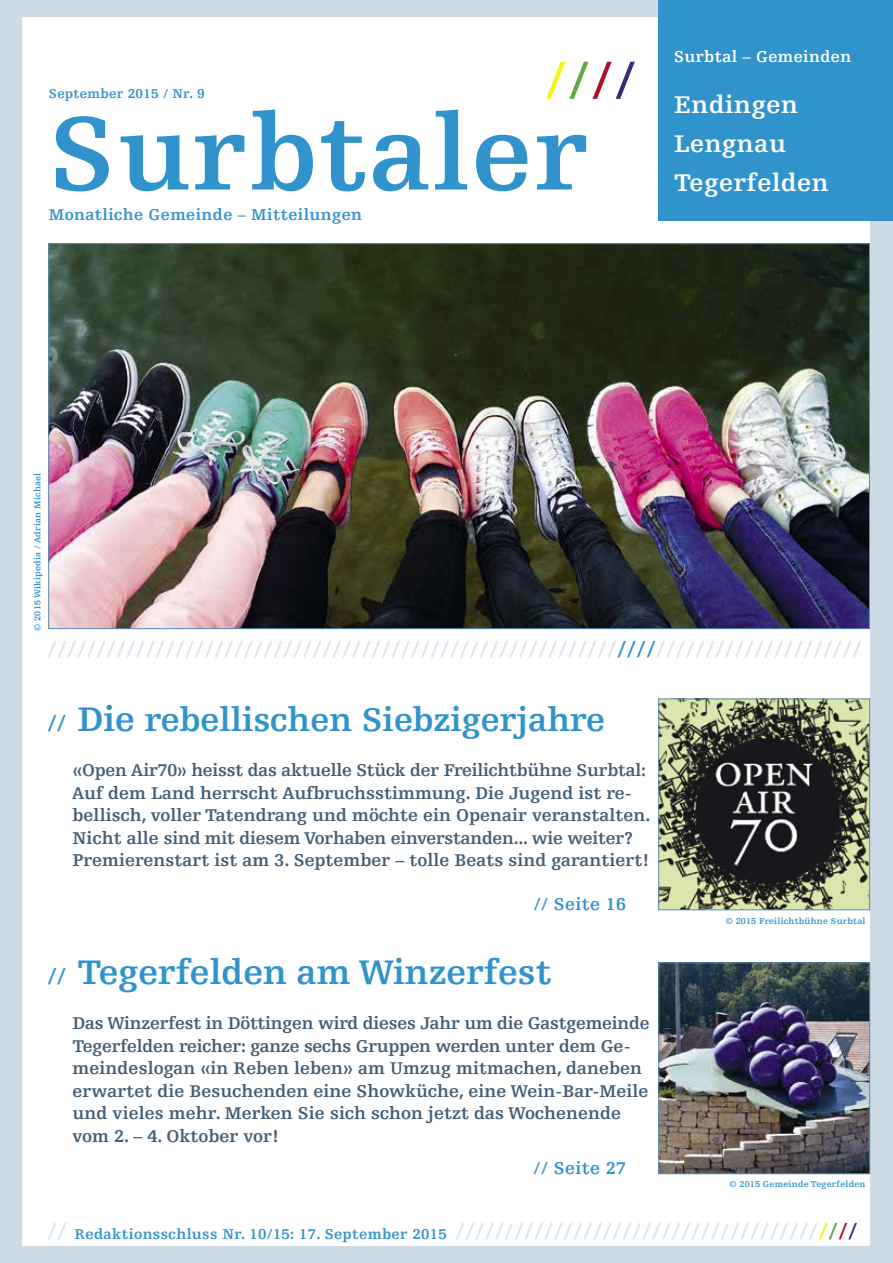
<style>
.page{position:relative;width:893px;height:1263px;background:#cddbe6}
.page>*{position:absolute;margin:0;border:0;box-sizing:border-box;transform-origin:0 0}
.t1{font:700 109.5px "Egyptienne FLT";letter-spacing:.02em;color:#3193cc}
.t2{font:700 54px "Egyptienne FLT";color:#f7f410}
.t3{font:700 36px "Egyptienne FLT";letter-spacing:-.005em;color:#3193cc}
.t4{font:700 34.5px "Egyptienne FLT";letter-spacing:-.005em;color:#3193cc}
.t5{font:700 25.5px/39px "Egyptienne FLT";letter-spacing:.02em;color:#fff}
.t6{font:700 24px "Egyptienne FLT";color:#dbe4ec}
.t7{font:700 18px/22.5px "Egyptienne FLT";color:#445f75}
.t8{font:700 18px "Egyptienne FLT";letter-spacing:.02em;color:#3193cc}
.t9{font:700 16.5px "Egyptienne FLT";letter-spacing:.02em;color:#3193cc}
.t10{font:700 16.5px "Egyptienne FLT";letter-spacing:.02em;color:#fff}
.t11{font:700 15px "Egyptienne FLT";letter-spacing:.02em;color:#3193cc}
.t12{font:700 13.5px "Egyptienne FLT";letter-spacing:.02em;color:#3193cc}
.t13{font:700 9px "Egyptienne FLT";letter-spacing:.02em;color:#3193cc}
.s1{color:#5fa841}
.s2{color:#a9132a}
.s3{color:#392d7a}
.s4{color:#3193cc}
.s5{font-size:24px}
.s6{font-size:36px}
.s7{font-size:24px;color:#dbe4ec}
.s8{font-size:24px;color:#f7f410}
.s9{font-size:24px;color:#5fa841}
.s10{font-size:24px;color:#a9132a}
.s11{font-size:24px;color:#392d7a}
</style>
<div class="page">
<div style="left:22px;top:17px;width:848px;height:1229px;background:#fff"></div>
<div style="left:659px;top:0;width:234px;height:220px;background:#3193cc"></div>
<img style="left:51px;top:246px;width:817px;height:381px">
<img style="left:661px;top:965px;width:207px;height:207px">
<div style="left:659px;top:963px;width:211px;height:211px;border:1px solid #5b8eb3"></div>
<img style="left:661px;top:701px;width:207px;height:207px">
<div style="left:659px;top:699px;width:211px;height:211px;border:1px solid #5b8eb3"></div>
<p class="t12" style="left:49px;top:86px;width:157px">September 2015 / Nr. 9</p>
<h2 class="t2" style="left:545px;top:51px;width:92px">/<span class="s1">/</span><span class="s2">/</span><span class="s3">/</span></h2>
<h1 class="t1" style="left:49px;top:93px;width:542px">Surbtaler</h1>
<p class="t9" style="left:49px;top:205px;width:315px">Monatliche Gemeinde – Mitteilungen</p>
<p class="t10" style="left:674px;top:48px;width:179px">Surbtal – Gemeinden</p>
<h3 class="t5" style="left:674px;top:86px;width:156px">Endingen<br>Lengnau<br>Tegerfelden</h3>
<p class="t13" style="left:33px;top:631px;width:159px;rotate:-90deg">© 2015 Wikipedia / Adrian Michael</p>
<h3 class="t6" style="left:48px;top:636px;width:816px">//////////////////////////////////////////////////////////<span class="s4">////</span>/////////////////////</h3>
<h3 class="t4" style="left:48px;top:701px;width:559px"><span class="s5">//</span> <span class="s6">Die</span> rebellischen Siebzigerjahre</h3>
<p class="t7" style="left:72px;top:759px;width:580px">«Open Air70» heisst das aktuelle Stück der Freilichtbühne Surbtal:<br>Auf dem Land herrscht Aufbruchsstimmung. Die Jugend ist re&shy;bellisch, voller Tatendrang und möchte ein Openair veranstalten.<br>Nicht alle sind mit diesem Vorhaben einverstanden... wie weiter?<br>Premierenstart ist am 3. September – tolle Beats sind garantiert!</p>
<p class="t8" style="left:534px;top:894px;width:94px">// Seite 16</p>
<h3 class="t3" style="left:48px;top:952px;width:506px"><span class="s5">//</span> Tegerfelden am Winzerfest</h3>
<p class="t7" style="left:73px;top:1012px;width:579px">Das Winzerfest in Döttingen wird dieses Jahr um die Gastgemeinde Tegerfelden reicher: ganze sechs Gruppen werden unter dem Ge&shy;meindeslogan «in Reben leben» am Umzug mitmachen, daneben erwartet die Besuchenden eine Showküche, eine Wein-Bar-Meile und vieles mehr. Merken Sie sich schon jetzt das Wochenende vom 2. – 4. Oktober vor!</p>
<p class="t8" style="left:534px;top:1158px;width:94px">// Seite 27</p>
<p class="t13" style="left:726px;top:916px;width:141px">© 2015 Freilichtbühne Surbtal</p>
<p class="t13" style="left:729px;top:1179px;width:138px">© 2015 Gemeinde Tegerfelden</p>
<p class="t11" style="left:48px;top:1225px;width:811px"><span class="s7">//</span> Redaktionsschluss Nr. 10/15: 17. September 2015 <span class="s7">/////////////////////////////////////</span><span class="s8">/</span><span class="s9">/</span><span class="s10">/</span><span class="s11">/</span></p>
</div>
